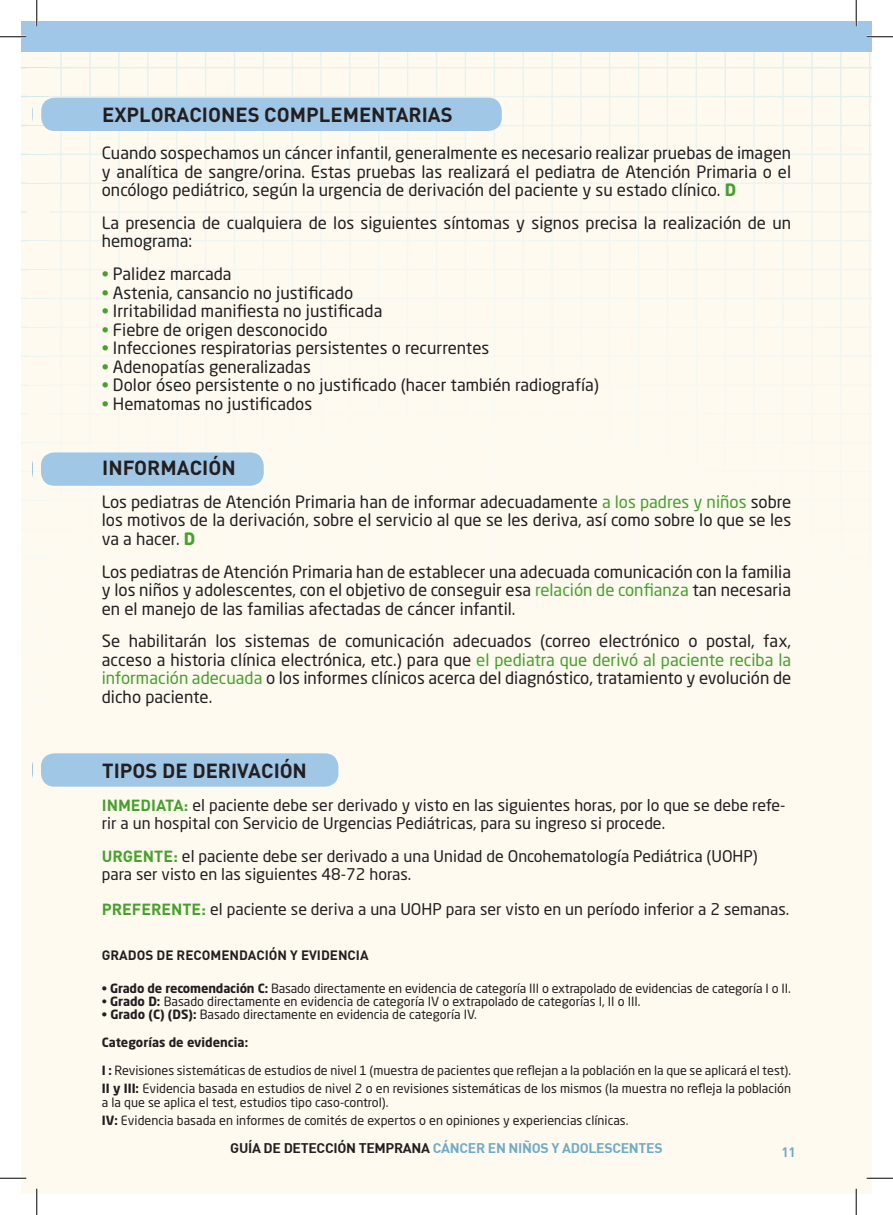
<style>
.page{position:relative;width:893px;height:1215px;background:#fff}
.page>*{position:absolute;margin:0;border:0;box-sizing:border-box;transform-origin:0 0}
.t1{font:700 20.12px "DIN";color:#231f20}
.t2{font:16.8px/18.6px "Neo Sans Std";color:#231f20;text-align:justify}
.t3{font:15.92px/18.6px "Neo Sans Std";color:#231f20}
.t4{font:13.65px "DIN Bold";letter-spacing:-.02em;color:#6eabc7}
.t5{font:700 13.47px "DIN";color:#231f20}
.t6{font:700 13.47px "DIN";color:#6daac7}
.t7{font:12.6px/18.2px "Neo Sans Std";color:#231f20}
.t8{font:700 12.6px "Neo Sans Std";color:#231f20}
.s1{font-weight:700;color:#44a12b}
.s2{color:#44a12b}
.s3{font-family:"DIN";font-weight:700;color:#44a12b}
.s4{font-weight:700}
.s5{color:#231f20}
</style>
<div class="page">
<div style="left:22px;top:22px;width:848px;height:1171px;background:#fffaf0"></div>
<img style="left:758px;top:52px;width:112px;height:593px">
<img style="left:22px;top:52px;width:739px;height:103px">
<div style="left:27px;top:68px;width:23px;height:28px;background:#fffaf0"></div>
<div style="left:27px;top:97px;width:23px;height:28px;background:#fffaf0"></div>
<div style="left:27px;top:126px;width:23px;height:27px;background:#fffaf0"></div>
<div style="left:27px;top:40px;width:23px;height:27px;background:#fffaf0"></div>
<div style="left:22px;top:22px;width:848px;height:30px;background:#a1c7e8"></div>
<svg style="left:32px;top:107px;width:1px;height:19px"></svg>
<svg style="left:32px;top:461px;width:1px;height:16px"></svg>
<svg style="left:32px;top:761px;width:1px;height:17px"></svg>
<div style="left:41px;top:98px;width:460px;height:33px;background:#a1c7e7;border-radius:13px"></div>
<div style="left:41px;top:452px;width:222px;height:34px;background:#a1c7e7;border-radius:13px"></div>
<div style="left:41px;top:753px;width:297px;height:33px;background:#a1c7e7;border-radius:13px"></div>
<hr style="left:0;top:36px;width:26px;height:2px;background:#fff">
<hr style="left:866px;top:36px;width:26px;height:2px;background:#fff">
<hr style="left:0;top:1177px;width:26px;height:2px;background:#fff">
<hr style="left:866px;top:1177px;width:26px;height:2px;background:#fff">
<hr style="left:36px;top:0;width:2px;height:26px;background:#fff">
<hr style="left:36px;top:1188px;width:2px;height:26px;background:#fff">
<hr style="left:854px;top:0;width:2px;height:26px;background:#fff">
<hr style="left:854px;top:1188px;width:2px;height:26px;background:#fff">
<svg style="left:0;top:36px;width:26px;height:1px"></svg>
<svg style="left:866px;top:36px;width:26px;height:1px"></svg>
<svg style="left:0;top:1177px;width:26px;height:1px"></svg>
<svg style="left:866px;top:1177px;width:26px;height:1px"></svg>
<svg style="left:36px;top:0;width:1px;height:26px"></svg>
<svg style="left:36px;top:1188px;width:1px;height:26px"></svg>
<svg style="left:855px;top:0;width:1px;height:26px"></svg>
<svg style="left:855px;top:1188px;width:1px;height:26px"></svg>
<p class="t1" style="left:102px;top:101px;width:352px">EXPLORACIONES COMPLEMENTARIAS</p>
<p class="t2" style="left:102px;top:143px;width:690px">Cuando sospechamos un cáncer infantil, generalmente es necesario realizar pruebas de imagen y analítica de sangre/orina. Estas pruebas las realizará el pediatra de Atención Primaria o el oncólogo pediátrico, según la urgencia de derivación del paciente y su estado clínico. <span class="s1">D</span></p>
<p class="t2" style="left:102px;top:213px;width:690px">La presencia de cualquiera de los siguientes síntomas y signos precisa la realización de un hemograma:</p>
<p class="t2" style="left:102px;top:264px;width:131px"><span class="s2">•</span> Palidez marcada</p>
<p class="t2" style="left:102px;top:283px;width:253px"><span class="s2">•</span> Astenia, cansancio no justificado</p>
<p class="t2" style="left:102px;top:301px;width:282px"><span class="s2">•</span> Irritabilidad manifiesta no justificada</p>
<p class="t2" style="left:102px;top:320px;width:227px"><span class="s2">•</span> Fiebre de origen desconocido</p>
<p class="t2" style="left:102px;top:338px;width:389px"><span class="s2">•</span> Infecciones respiratorias persistentes o recurrentes</p>
<p class="t2" style="left:102px;top:357px;width:210px"><span class="s2">•</span> Adenopatías generalizadas</p>
<p class="t2" style="left:102px;top:375px;width:498px"><span class="s2">•</span> Dolor óseo persistente o no justificado (hacer también radiografía)</p>
<p class="t2" style="left:102px;top:394px;width:212px"><span class="s2">•</span> Hematomas no justificados</p>
<p class="t1" style="left:102px;top:455px;width:135px">INFORMACIÓN</p>
<p class="t2" style="left:102px;top:492px;width:690px">Los pediatras de Atención Primaria han de informar adecuadamente <span class="s2">a los padres y niños</span> sobre los motivos de la derivación, sobre el servicio al que se les deriva, así como sobre lo que se les va a hacer. <span class="s1">D</span></p>
<p class="t2" style="left:102px;top:562px;width:690px">Los pediatras de Atención Primaria han de establecer una adecuada comunicación con la familia y los niños y adolescentes, con el objetivo de conseguir esa <span class="s2">relación de confianza</span> tan necesaria en el manejo de las familias afectadas de cáncer infantil.</p>
<p class="t2" style="left:102px;top:631px;width:690px">Se habilitarán los sistemas de comunicación adecuados (correo electrónico o postal, fax, acceso a historia clínica electrónica, etc.) para que <span class="s2">el pediatra que derivó al paciente reciba la información adecuada</span> o los informes clínicos acerca del diagnóstico, tratamiento y evolución de dicho paciente.</p>
<p class="t1" style="left:102px;top:757px;width:206px">TIPOS DE DERIVACIÓN</p>
<p class="t3" style="left:102px;top:795px;width:684px"><span class="s3">INMEDIATA:</span> el paciente debe ser derivado y visto en las siguientes horas, por lo que se debe refe&shy;rir a un hospital con Servicio de Urgencias Pediátricas, para su ingreso si procede.</p>
<p class="t3" style="left:102px;top:846px;width:657px"><span class="s3">URGENTE:</span> el paciente debe ser derivado a una Unidad de Oncohematología Pediátrica (UOHP) para ser visto en las siguientes 48-72 horas.</p>
<p class="t3" style="left:102px;top:899px;width:688px"><span class="s3">PREFERENTE:</span> el paciente se deriva a una UOHP para ser visto en un período inferior a 2 semanas.</p>
<p class="t5" style="left:102px;top:946px;width:268px">GRADOS DE RECOMENDACIÓN Y EVIDENCIA</p>
<p class="t7" style="left:102px;top:978px;width:690px"><span class="s4">• Grado de recomendación C:</span> Basado directamente en evidencia de categoría III o extrapolado de evidencias de categoría I o II.</p>
<p class="t7" style="left:102px;top:992px;width:540px">• <span class="s4">Grado D:</span> Basado directamente en evidencia de categoría IV o extrapolado de categorías I, II o III.</p>
<p class="t7" style="left:102px;top:1005px;width:376px"><span class="s4">• Grado (C) (DS):</span> Basado directamente en evidencia de categoría IV.</p>
<p class="t8" style="left:102px;top:1034px;width:148px">Categorías de evidencia:</p>
<p class="t7" style="left:102px;top:1061px;width:690px"><span class="s4">I :</span> Revisiones sistemáticas de estudios de nivel 1 (muestra de pacientes que reflejan a la población en la que se aplicará el test).<br><span class="s4">II y III:</span> Evidencia basada en estudios de nivel 2 o en revisiones sistemáticas de los mismos (la muestra no refleja la población</p>
<p class="t7" style="left:102px;top:1092px;width:528px">a la que se aplica el test, estudios tipo caso-control).<br><span class="s4">IV:</span> Evidencia basada en informes de comités de expertos o en opiniones y experiencias clínicas.</p>
<p class="t4" style="left:230px;top:1139px;width:433px"><span class="s5">GUÍA DE DETECCIÓN TEMPRANA</span> CÁNCER EN NIÑOS Y ADOLESCENTES</p>
<p class="t6" style="left:780px;top:1143px;width:16px">11</p>
</div>
